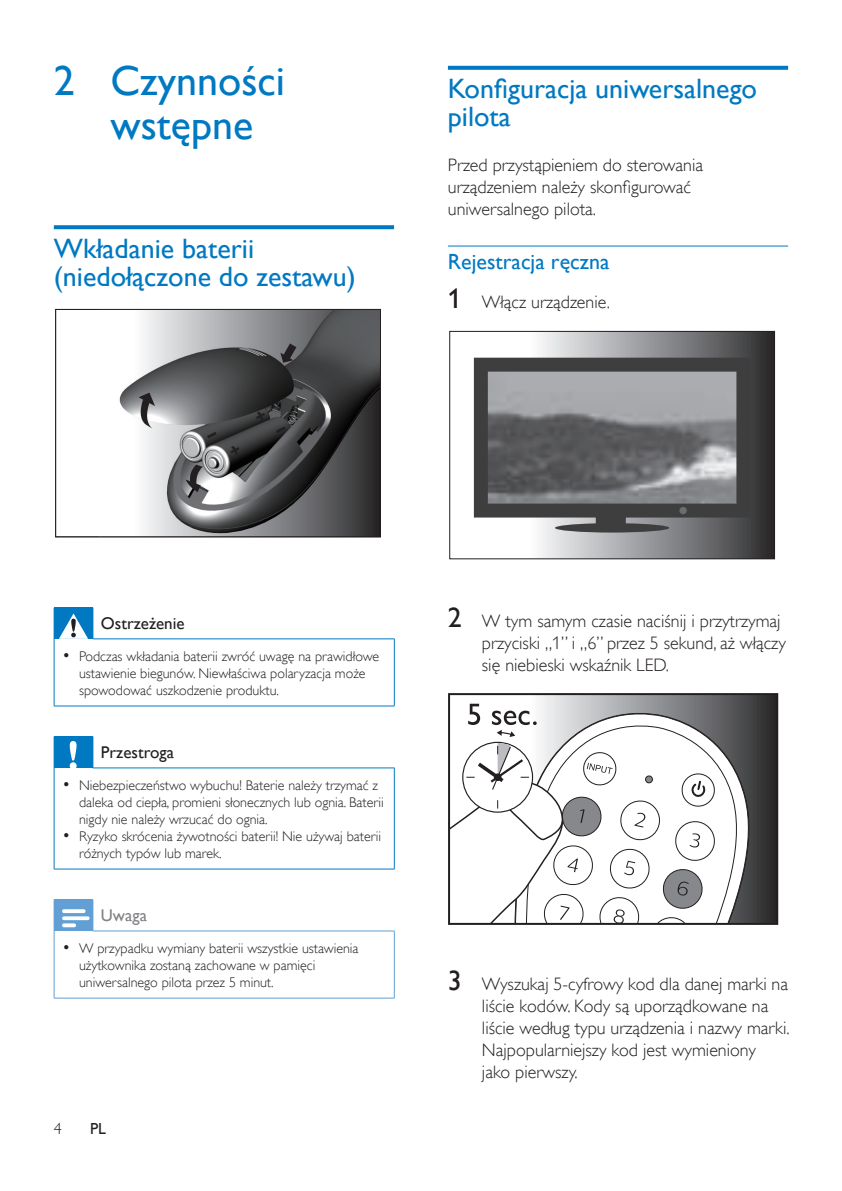
<style>
.page{position:relative;width:842px;height:1191px;background:#fff}
.page>*{position:absolute;margin:0;border:0;box-sizing:border-box;transform-origin:0 0}
.heading1{font:42px/44px "Gill Sans Alt One WGL";color:#0079c2;text-align:center}
.heading2{font:28px/28px "Gill Sans Alt One WGL";color:#0079c2}
.heading3{font:22px "Gill Sans Alt One WGL";color:#0079c2}
.Body_Text{font:18px/22px "Gill Sans Alt One WGL Light";color:#231f20}
.warnings-caption-par{font:17px "Gill Sans Alt One WGL";color:#231f20}
.cautions-caption-par{font:17px "Gill Sans Alt One WGL";color:#231f20}
.notes-caption-paragr{font:17px "Gill Sans Alt One WGL";color:#808285}
.language_indication{font:16px "Gill Sans Alt One WGL";color:#231f20}
.t1{font:16px "Gill Sans Alt One WGL Light";color:#231f20}
.t2{font:14px/17px "Gill Sans Alt One WGL Light";color:#231f20}
.s1{font-family:"Gill Sans Alt One WGL";font-size:28px}
.s2{font-size:17px}
</style>
<div class="page">
<svg style="left:54px;top:225px;width:340px;height:4px"></svg>
<div style="left:54px;top:608px;width:39px;height:31px;background:#0079c2"></div>
<hr style="left:54px;top:639px;width:1px;height:66px;background:#0079c2">
<hr style="left:394px;top:639px;width:1px;height:66px;background:#0079c2">
<hr style="left:54px;top:705px;width:39px;height:1px;background:#0079c2">
<hr style="left:93px;top:705px;width:302px;height:1px;background:#0079c2">
<hr style="left:54px;top:607px;width:39px;height:1px;background:#0079c2">
<hr style="left:93px;top:608px;width:1px;height:30px;background:#0079c2">
<hr style="left:93px;top:638px;width:302px;height:1px;background:#0079c2">
<svg style="left:59px;top:613px;width:29px;height:26px"></svg>
<div style="left:54px;top:736px;width:39px;height:32px;background:#0079c2"></div>
<hr style="left:54px;top:768px;width:1px;height:100px;background:#0079c2">
<hr style="left:394px;top:768px;width:1px;height:100px;background:#0079c2">
<hr style="left:54px;top:868px;width:39px;height:1px;background:#0079c2">
<hr style="left:93px;top:868px;width:302px;height:1px;background:#0079c2">
<hr style="left:93px;top:737px;width:1px;height:30px;background:#0079c2">
<hr style="left:93px;top:767px;width:302px;height:1px;background:#0079c2">
<svg style="left:70px;top:741px;width:7px;height:27px"></svg>
<div style="left:54px;top:899px;width:39px;height:32px;background:#629fd5"></div>
<hr style="left:54px;top:931px;width:1px;height:66px;background:#629fd5">
<hr style="left:394px;top:931px;width:1px;height:66px;background:#629fd5">
<hr style="left:54px;top:997px;width:39px;height:1px;background:#629fd5">
<hr style="left:93px;top:997px;width:302px;height:1px;background:#629fd5">
<hr style="left:93px;top:900px;width:1px;height:30px;background:#629fd5">
<hr style="left:93px;top:930px;width:302px;height:1px;background:#629fd5">
<svg style="left:62px;top:909px;width:28px;height:18px"></svg>
<img style="left:119px;top:311px;width:260px;height:224px">
<svg style="left:256px;top:412px;width:9px;height:9px"></svg>
<svg style="left:207px;top:432px;width:10px;height:6px"></svg>
<svg style="left:230px;top:446px;width:9px;height:9px"></svg>
<svg style="left:276px;top:426px;width:10px;height:7px"></svg>
<svg style="left:186px;top:464px;width:17px;height:28px"></svg>
<svg style="left:139px;top:392px;width:16px;height:37px"></svg>
<svg style="left:280px;top:343px;width:16px;height:20px"></svg>
<div style="left:55px;top:309px;width:326px;height:228px;border:1px solid #231f20"></div>
<svg style="left:448px;top:66px;width:340px;height:4px"></svg>
<hr style="left:448px;top:245px;width:340px;height:1px;background:#0079c2">
<svg style="left:473px;top:333px;width:300px;height:224px"></svg>
<div style="left:449px;top:331px;width:326px;height:228px;border:1px solid #231f20"></div>
<svg style="left:474px;top:358px;width:276px;height:174px;background:#747578"></svg>
<div style="left:679px;top:507px;width:8px;height:7px;background:#6c6d70;border-radius:50%"></div>
<svg style="left:540px;top:696px;width:235px;height:226px;background:#5a595b"></svg>
<svg style="left:489px;top:709px;width:266px;height:213px"></svg>
<svg style="left:451px;top:743px;width:265px;height:179px"></svg>
<svg style="left:468px;top:703px;width:69px;height:34px"></svg>
<div style="left:448px;top:693px;width:330px;height:232px;border:2px solid #231f20"></div>
<p class="heading1" style="left:54px;top:58px;width:233px">2 Czynności wstępne</p>
<p class="heading2" style="left:54px;top:234px;width:303px">Wkładanie baterii (niedołączone do zestawu)</p>
<p class="heading2" style="left:448px;top:74px;width:310px">Konfiguracja uniwersalnego pilota</p>
<p class="Body_Text" style="left:448px;top:154px;width:257px">Przed przystąpieniem do sterowania urządzeniem należy skonfigurować uniwersalnego pilota.</p>
<p class="heading3" style="left:448px;top:247px;width:163px">Rejestracja ręczna</p>
<p class="Body_Text" style="left:448px;top:291px;width:164px"><span class="s1">1</span> Włącz urządzenie.</p>
<p class="warnings-caption-par" style="left:101px;top:612px;width:85px">Ostrzeżenie</p>
<p class="t2" style="left:79px;top:647px;width:302px;text-indent:-17px"><span class="s2">•</span> Podczas wkładania baterii zwróć uwagę na prawidłowe ustawienie biegunów. Niewłaściwa polaryzacja może spowodować uszkodzenie produktu.</p>
<p class="cautions-caption-par" style="left:101px;top:741px;width:75px">Przestroga</p>
<p class="t2" style="left:79px;top:776px;width:306px;text-indent:-17px"><span class="s2">•</span> Niebezpieczeństwo wybuchu! Baterie należy trzymać z daleka od ciepła, promieni słonecznych lub ognia. Baterii nigdy nie należy wrzucać do ognia.</p>
<p class="t2" style="left:79px;top:827px;width:303px;text-indent:-17px"><span class="s2">•</span> Ryzyko skrócenia żywotności baterii! Nie używaj baterii różnych typów lub marek.</p>
<p class="notes-caption-paragr" style="left:101px;top:904px;width:48px">Uwaga</p>
<p class="t2" style="left:79px;top:939px;width:281px;text-indent:-17px"><span class="s2">•</span> W przypadku wymiany baterii wszystkie ustawienia użytkownika zostaną zachowane w pamięci uniwersalnego pilota przez 5 minut.</p>
<p class="t1" style="left:54px;top:1118px;width:9px">4</p>
<p class="language_indication" style="left:90px;top:1118px;width:17px">PL</p>
<p class="Body_Text" style="left:482px;top:610px;width:305px;text-indent:-34px"><span class="s1">2</span> W tym samym czasie naciśnij i przytrzymaj przyciski „1” i „6” przez 5 sekund, aż włączy się niebieski wskaźnik LED.</p>
<p class="Body_Text" style="left:482px;top:972px;width:309px;text-indent:-34px"><span class="s1">3</span> Wyszukaj 5-cyfrowy kod dla danej marki na liście kodów. Kody są uporządkowane na liście według typu urządzenia i nazwy marki.<br>Najpopularniejszy kod jest wymieniony<br>jako pierwszy.</p>
</div>
